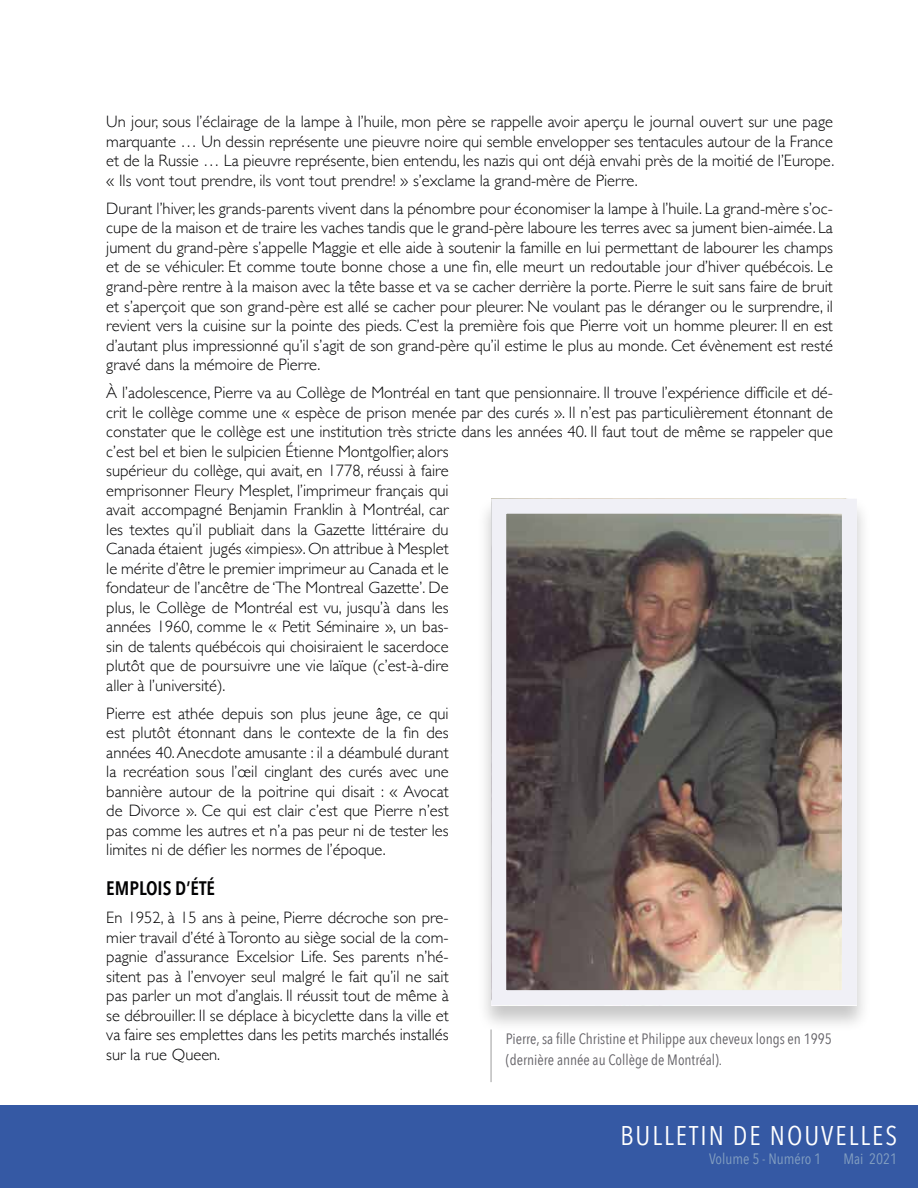
<style>
.page{position:relative;width:918px;height:1188px;background:#fff}
.page>*{position:absolute;margin:0;border:0;box-sizing:border-box;transform-origin:0 0}
.t1{font:27px "Avenir Next Condensed";letter-spacing:.075em;color:#fff}
.t2{font:600 19.5px "Avenir Next Condensed";color:#020203}
.t3{font:300 16.5px/19.5px "Gill Sans";color:#020203;text-align:justify}
.t4{font:15px/21px "Avenir Next Condensed";color:#636166}
.t5{font:15px "Avenir Next Condensed";color:#839fc1}
</style>
<div class="page">
<div style="left:0;top:1106px;width:918px;height:82px;background:#3559a4"></div>
<div style="left:477px;top:497px;width:394px;height:535px;background:#000;opacity:.22"></div>
<img style="left:507px;top:515px;width:334px;height:474px">
<div style="left:491px;top:499px;width:366px;height:506px;border:15px solid #f0f0f6"></div>
<hr style="left:491px;top:1029px;width:1px;height:53px;background:#9d9d9c">
<p class="t3" style="left:106px;top:112px;width:729px">Un jour, sous l’éclairage de la lampe à l’huile, mon père se rappelle avoir aperçu le journal ouvert sur une page marquante … Un dessin représente une pieuvre noire qui semble envelopper ses tentacules autour de la France et de la Russie … La pieuvre représente, bien entendu, les nazis qui ont déjà envahi près de la moitié de l’Europe. « Ils vont tout prendre, ils vont tout prendre! » s’exclame la grand-mère de Pierre.</p>
<p class="t3" style="left:106px;top:198px;width:728px">Durant l’hiver, les grands-parents vivent dans la pénombre pour économiser la lampe à l’huile. La grand-mère s’oc&shy;cupe de la maison et de traire les vaches tandis que le grand-père laboure les terres avec sa jument bien-aimée. La jument du grand-père s’appelle Maggie et elle aide à soutenir la famille en lui permettant de labourer les champs et de se véhiculer. Et comme toute bonne chose a une fin, elle meurt un redoutable jour d’hiver québécois. Le grand-père rentre à la maison avec la tête basse et va se cacher derrière la porte. Pierre le suit sans faire de bruit et s’aperçoit que son grand-père est allé se cacher pour pleurer. Ne voulant pas le déranger ou le surprendre, il revient vers la cuisine sur la pointe des pieds. C’est la première fois que Pierre voit un homme pleurer. Il en est d’autant plus impressionné qu’il s’agit de son grand-père qu’il estime le plus au monde. Cet évènement est resté gravé dans la mémoire de Pierre.</p>
<p class="t3" style="left:106px;top:382px;width:728px;text-align:left">À l’adolescence, Pierre va au Collège de Montréal en tant que pensionnaire. Il trouve l’expérience difficile et dé&shy;crit le collège comme une « espèce de prison menée par des curés ». Il n’est pas particulièrement étonnant de constater que le collège est une institution très stricte dans les années 40. Il faut tout de même se rappeler que c’est bel et bien le sulpicien Étienne Montgolfier, alors<br>supérieur du collège, qui avait, en 1778, réussi à faire<br>emprisonner Fleury Mesplet, l’imprimeur français qui<br>avait accompagné Benjamin Franklin à Montréal, car<br>les textes qu’il publiait dans la Gazette littéraire du<br>Canada étaient jugés «impies». On attribue à Mesplet<br>le mérite d’être le premier imprimeur au Canada et le<br>fondateur de l’ancêtre de ‘The Montreal Gazette’. De<br>plus, le Collège de Montréal est vu, jusqu’à dans les<br>années 1960, comme le « Petit Séminaire », un bas-<br>sin de talents québécois qui choisiraient le sacerdoce<br>plutôt que de poursuivre une vie laïque (c’est-à-dire<br>aller à l’université).</p>
<p class="t3" style="left:106px;top:703px;width:344px">Pierre est athée depuis son plus jeune âge, ce qui est plutôt étonnant dans le contexte de la fin des années 40. Anecdote amusante : il a déambulé durant la recréation sous l’œil cinglant des curés avec une bannière autour de la poitrine qui disait : « Avocat de Divorce ». Ce qui est clair c’est que Pierre n’est pas comme les autres et n’a pas peur ni de tester les limites ni de défier les normes de l’époque.</p>
<p class="t2" style="left:106px;top:871px;width:110px">EMPLOIS D’ÉTÉ</p>
<p class="t3" style="left:106px;top:907px;width:344px">En 1952, à 15 ans à peine, Pierre décroche son pre&shy;mier travail d’été à Toronto au siège social de la com&shy;pagnie d’assurance Excelsior Life. Ses parents n’hé&shy;sitent pas à l’envoyer seul malgré le fait qu’il ne sait pas parler un mot d’anglais. Il réussit tout de même à se débrouiller. Il se déplace à bicyclette dans la ville et va faire ses emplettes dans les petits marchés installés sur la rue Queen.</p>
<p class="t4" style="left:506px;top:1028px;width:328px">Pierre, sa fille Christine et Philippe aux cheveux longs en 1995 (dernière année au Collège de Montréal).</p>
<h1 class="t1" style="left:620px;top:1113px;width:278px">BULLETIN DE NOUVELLES</h1>
<p class="t5" style="left:709px;top:1146px;width:114px">Volume 5 - Numéro 1</p>
<p class="t5" style="left:843px;top:1146px;width:55px">Mai 2021</p>
</div>
